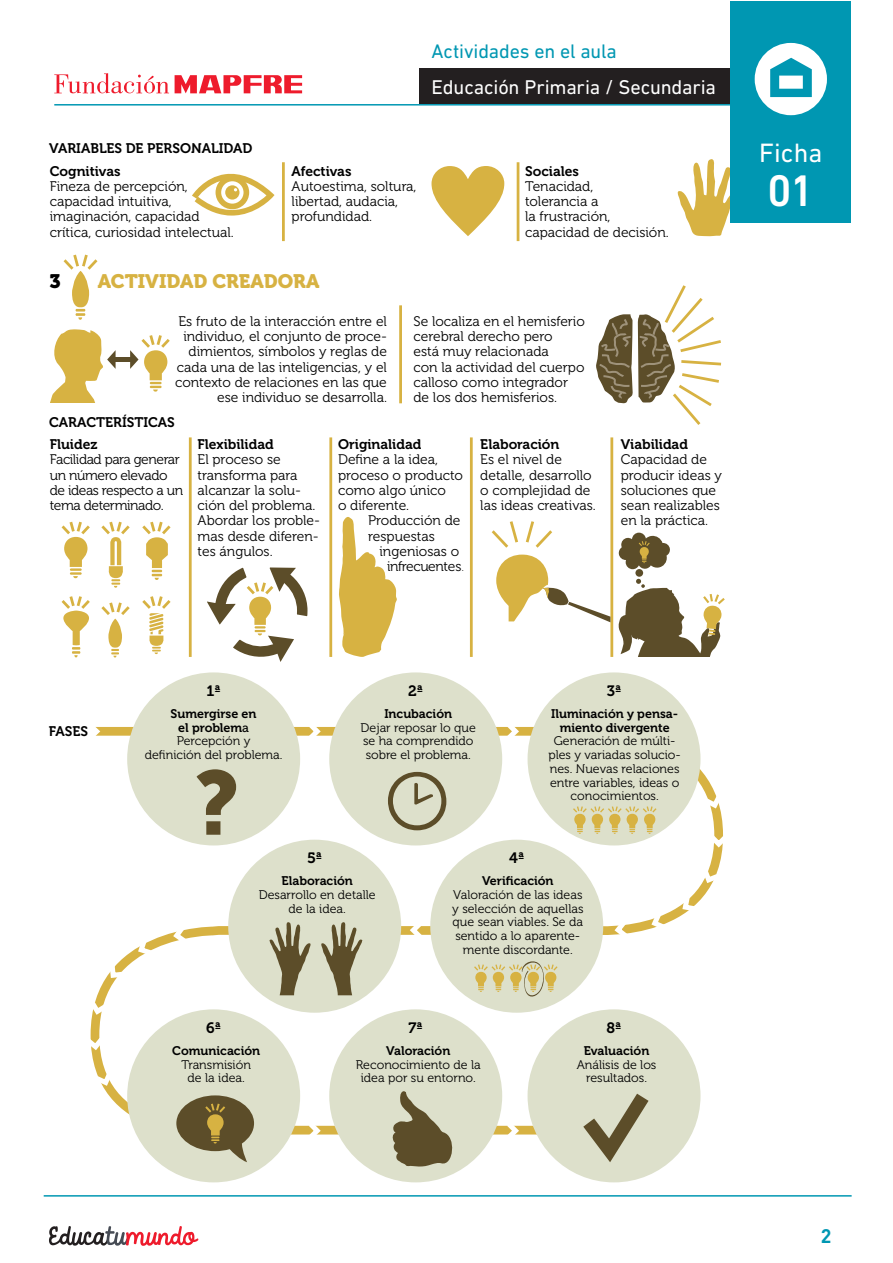
<style>
.page{position:relative;width:893px;height:1263px;background:#fff}
.page>*{position:absolute;margin:0;border:0;box-sizing:border-box;transform-origin:0 0}
.t1{font:500 45px "DIN Next LT Pro";color:#fff}
.t2{font:27px "DIN Next LT Pro";color:#fff}
.t3{font:20.25px "DIN Next LT Pro";letter-spacing:-.01em;color:#fff}
.t4{font:19.95px "DIN Next LT Pro";letter-spacing:-.005em;color:#0097b2}
.t5{font:700 19.5px "DIN Pro";color:#0097b2}
.t6{font:19.35px "Museo 900";color:#d7b242}
.t7{font:19.35px "Museo 900";color:#000}
.t8{font:15px "Museo 700";color:#000}
.t9{font:13.8px/15.3px "Museo 300";color:#000}
.t10{font:13.8px/15.3px "Museo 300";letter-spacing:-.03em;color:#000}
.t11{font:13.8px "Museo 700";color:#000}
.t12{font:12.45px/13.8px "Museo 300";color:#000;text-align:center}
.s1{font-family:"Museo 700"}
.s2{font-family:"Museo 100"}
.s3{font-family:"Museo 500"}
</style>
<div class="page">
<svg style="left:431px;top:166px;width:73px;height:70px"></svg>
<hr style="left:282px;top:162px;width:3px;height:79px;background:#d7b242">
<hr style="left:399px;top:305px;width:3px;height:98px;background:#d7b242">
<hr style="left:189px;top:437px;width:3px;height:220px;background:#d7b242">
<hr style="left:329px;top:437px;width:3px;height:220px;background:#d7b242">
<hr style="left:470px;top:437px;width:3px;height:220px;background:#d7b242">
<hr style="left:610px;top:437px;width:3px;height:220px;background:#d7b242">
<hr style="left:517px;top:162px;width:2px;height:79px;background:#d7b242">
<svg style="left:63px;top:254px;width:35px;height:66px"></svg>
<svg style="left:90px;top:722px;width:633px;height:417px"></svg>
<svg style="left:90px;top:724px;width:10px;height:16px"></svg>
<svg style="left:303px;top:722px;width:21px;height:23px"></svg>
<svg style="left:502px;top:722px;width:21px;height:23px"></svg>
<svg style="left:303px;top:1117px;width:21px;height:22px"></svg>
<svg style="left:502px;top:1117px;width:21px;height:22px"></svg>
<svg style="left:406px;top:916px;width:21px;height:28px"></svg>
<svg style="left:705px;top:830px;width:18px;height:21px"></svg>
<svg style="left:700px;top:790px;width:23px;height:22px"></svg>
<svg style="left:699px;top:865px;width:24px;height:21px"></svg>
<svg style="left:679px;top:892px;width:21px;height:22px"></svg>
<svg style="left:648px;top:908px;width:22px;height:25px"></svg>
<svg style="left:611px;top:915px;width:21px;height:28px"></svg>
<svg style="left:135px;top:934px;width:21px;height:25px"></svg>
<svg style="left:170px;top:921px;width:21px;height:27px"></svg>
<svg style="left:107px;top:960px;width:21px;height:21px"></svg>
<svg style="left:90px;top:996px;width:22px;height:22px"></svg>
<svg style="left:90px;top:1032px;width:19px;height:22px"></svg>
<svg style="left:90px;top:1067px;width:26px;height:22px"></svg>
<div style="left:127px;top:672px;width:173px;height:173px;background:#dde0cb;border-radius:50%"></div>
<div style="left:329px;top:672px;width:173px;height:173px;background:#dde0cb;border-radius:50%"></div>
<div style="left:430px;top:840px;width:173px;height:173px;background:#dde0cb;border-radius:50%"></div>
<div style="left:228px;top:840px;width:173px;height:173px;background:#dde0cb;border-radius:50%"></div>
<div style="left:528px;top:672px;width:172px;height:173px;background:#dde0cb;border-radius:50%"></div>
<div style="left:127px;top:1009px;width:173px;height:173px;background:#dde0cb;border-radius:50%"></div>
<div style="left:329px;top:1009px;width:173px;height:173px;background:#dde0cb;border-radius:50%"></div>
<div style="left:528px;top:1009px;width:172px;height:173px;background:#dde0cb;border-radius:50%"></div>
<svg style="left:583px;top:1094px;width:65px;height:68px"></svg>
<svg style="left:197px;top:769px;width:39px;height:66px"></svg>
<svg style="left:192px;top:173px;width:82px;height:43px"></svg>
<svg style="left:677px;top:159px;width:63px;height:77px"></svg>
<svg style="left:573px;top:806px;width:83px;height:28px"></svg>
<svg style="left:130px;top:335px;width:40px;height:57px"></svg>
<svg style="left:50px;top:329px;width:66px;height:73px"></svg>
<div style="left:114px;top:357px;width:17px;height:5px;background:#5c4d29"></div>
<svg style="left:596px;top:285px;width:126px;height:140px"></svg>
<svg style="left:142px;top:596px;width:29px;height:58px"></svg>
<svg style="left:142px;top:521px;width:29px;height:59px"></svg>
<svg style="left:61px;top:521px;width:69px;height:136px"></svg>
<svg style="left:207px;top:567px;width:101px;height:95px"></svg>
<svg style="left:339px;top:517px;width:58px;height:140px"></svg>
<svg style="left:491px;top:521px;width:119px;height:101px"></svg>
<div style="left:635px;top:569px;width:8px;height:8px;background:#5c4d29;border-radius:50%"></div>
<svg style="left:618px;top:533px;width:52px;height:36px"></svg>
<svg style="left:388px;top:772px;width:58px;height:58px"></svg>
<svg style="left:474px;top:961px;width:84px;height:36px"></svg>
<svg style="left:176px;top:1095px;width:78px;height:67px"></svg>
<svg style="left:392px;top:1091px;width:61px;height:75px"></svg>
<svg style="left:618px;top:579px;width:107px;height:77px"></svg>
<svg style="left:321px;top:922px;width:41px;height:73px"></svg>
<svg style="left:269px;top:922px;width:42px;height:73px"></svg>
<hr style="left:44px;top:1195px;width:808px;height:1px;background:#0097b2">
<div style="left:419px;top:69px;width:315px;height:35px;background:#231f20"></div>
<div style="left:730px;top:1px;width:121px;height:221px;background:#0097b2"></div>
<div style="left:755px;top:43px;width:72px;height:72px;background:#fff;border-radius:50%"></div>
<svg style="left:770px;top:58px;width:42px;height:39px"></svg>
<svg style="left:49px;top:1226px;width:149px;height:20px"></svg>
<svg style="left:54px;top:73px;width:115px;height:21px"></svg>
<svg style="left:175px;top:75px;width:127px;height:19px"></svg>
<hr style="left:54px;top:104px;width:676px;height:2px;background:#0097b2">
<p class="t11" style="left:49px;top:141px;width:205px">VARIABLES DE PERSONALIDAD</p>
<p class="t9" style="left:50px;top:163px;width:185px"><span class="s1">Cognitivas<br></span>Fineza de percepción, capacidad intuitiva, imaginación, capacidad crítica, curiosidad intelectual.</p>
<p class="t4" style="left:432px;top:40px;width:187px">Actividades en el aula</p>
<p class="t3" style="left:432px;top:76px;width:286px">Educación Primaria / Secundaria</p>
<p class="t9" style="left:292px;top:163px;width:126px"><span class="s1">Afectivas<br></span>Autoestima, soltura, libertad, audacia, profundidad.</p>
<p class="t9" style="left:525px;top:163px;width:145px"><span class="s1">Sociales<br></span>Tenacidad,<br>tolerancia a<br>la frustración, capacidad de decisión.</p>
<p class="t7" style="left:50px;top:270px;width:13px">3</p>
<p class="t6" style="left:98px;top:270px;width:223px">ACTIVIDAD CREADORA</p>
<p class="t9" style="left:175px;top:314px;width:213px;text-align:right">Es fruto de la interacción entre el individuo, el conjunto de proce&shy;dimientos, símbolos y reglas de cada una de las inteligencias, y el contexto de relaciones en las que ese individuo se desarrolla.</p>
<p class="t9" style="left:413px;top:314px;width:173px">Se localiza en el hemisferio cerebral derecho pero<br>está muy relacionada<br>con la actividad del cuerpo calloso como integrador de los dos hemisferios.</p>
<p class="t11" style="left:49px;top:415px;width:127px">CARACTERÍSTICAS</p>
<p class="t10" style="left:50px;top:437px;width:135px"><span class="s1">Fluidez<br></span>Facilidad para generar un número elevado de ideas respecto a un tema determinado.</p>
<p class="t9" style="left:198px;top:437px;width:124px"><span class="s1">Flexibilidad<br></span>El proceso se transforma para alcanzar la solu&shy;ción del problema.<br>Abordar los proble&shy;mas desde diferen&shy;tes ángulos.</p>
<p class="t11" style="left:338px;top:437px;width:85px">Originalidad</p>
<p class="t9" style="left:338px;top:452px;width:102px">Define a la idea,</p>
<p class="t9" style="left:338px;top:468px;width:126px">proceso o producto</p>
<p class="t9" style="left:338px;top:483px;width:109px">como algo único</p>
<p class="t9" style="left:338px;top:498px;width:73px">o diferente.</p>
<p class="t9" style="left:368px;top:513px;width:94px">Producción de</p>
<p class="t9" style="left:368px;top:529px;width:68px">respuestas</p>
<p class="t9" style="left:379px;top:544px;width:81px">ingeniosas o</p>
<p class="t10" style="left:387px;top:559px;width:79px">infrecuentes<span class="s2">.</span></p>
<p class="t9" style="left:480px;top:437px;width:117px"><span class="s1">Elaboración<br></span>Es el nivel de detalle, desarrollo o complejidad de las ideas creativas.</p>
<p class="t9" style="left:621px;top:437px;width:103px"><span class="s1">Viabilidad<br></span>Capacidad de producir ideas y soluciones que sean realizables en la práctica.</p>
<p class="t2" style="left:759px;top:137px;width:65px">Ficha</p>
<p class="t1" style="left:767px;top:164px;width:49px">01</p>
<p class="t11" style="left:49px;top:723px;width:41px">FASES</p>
<p class="t8" style="left:206px;top:682px;width:16px">1ª</p>
<p class="t12" style="left:145px;top:707px;width:139px"><span class="s1">Sumergirse en<br>el problem</span><span class="s3">a<br></span>Percepción y<br>definición del problema.</p>
<p class="t8" style="left:307px;top:849px;width:17px">5ª</p>
<p class="t8" style="left:408px;top:682px;width:16px">2ª</p>
<p class="t12" style="left:361px;top:707px;width:117px"><span class="s1">Incubación<br></span>Dejar reposar lo que se ha comprendido sobre el problema.</p>
<p class="t8" style="left:509px;top:849px;width:17px">4ª</p>
<p class="t8" style="left:607px;top:682px;width:16px">3ª</p>
<p class="t12" style="left:548px;top:707px;width:134px"><span class="s1">Iluminación y pensa&shy;miento divergente<br></span>Generación de múlti&shy;ples y variadas solucio&shy;nes. Nuevas relaciones entre variables, ideas o conocimientos.</p>
<p class="t8" style="left:206px;top:1019px;width:16px">6ª</p>
<p class="t12" style="left:259px;top:874px;width:119px"><span class="s1">Elaboración<br></span>Desarrollo en detalle de la idea.</p>
<p class="t8" style="left:408px;top:1019px;width:16px">7ª</p>
<p class="t12" style="left:452px;top:874px;width:133px"><span class="s1">Verificación<br></span>Valoración de las ideas y selección de aquellas que sean viables. Se da sentido a lo aparente&shy;mente discordante.</p>
<p class="t8" style="left:606px;top:1019px;width:16px">8ª</p>
<p class="t12" style="left:172px;top:1044px;width:89px"><span class="s1">Comunicación<br></span>Transmisión<br>de la idea.</p>
<p class="t12" style="left:356px;top:1044px;width:126px"><span class="s1">Valoración<br></span>Reconocimiento de la idea por su entorno.</p>
<p class="t12" style="left:577px;top:1044px;width:81px"><span class="s1">Evaluación<br></span>Análisis de los resultados.</p>
<h3 class="t5" style="left:821px;top:1223px;width:12px">2</h3>
</div>
